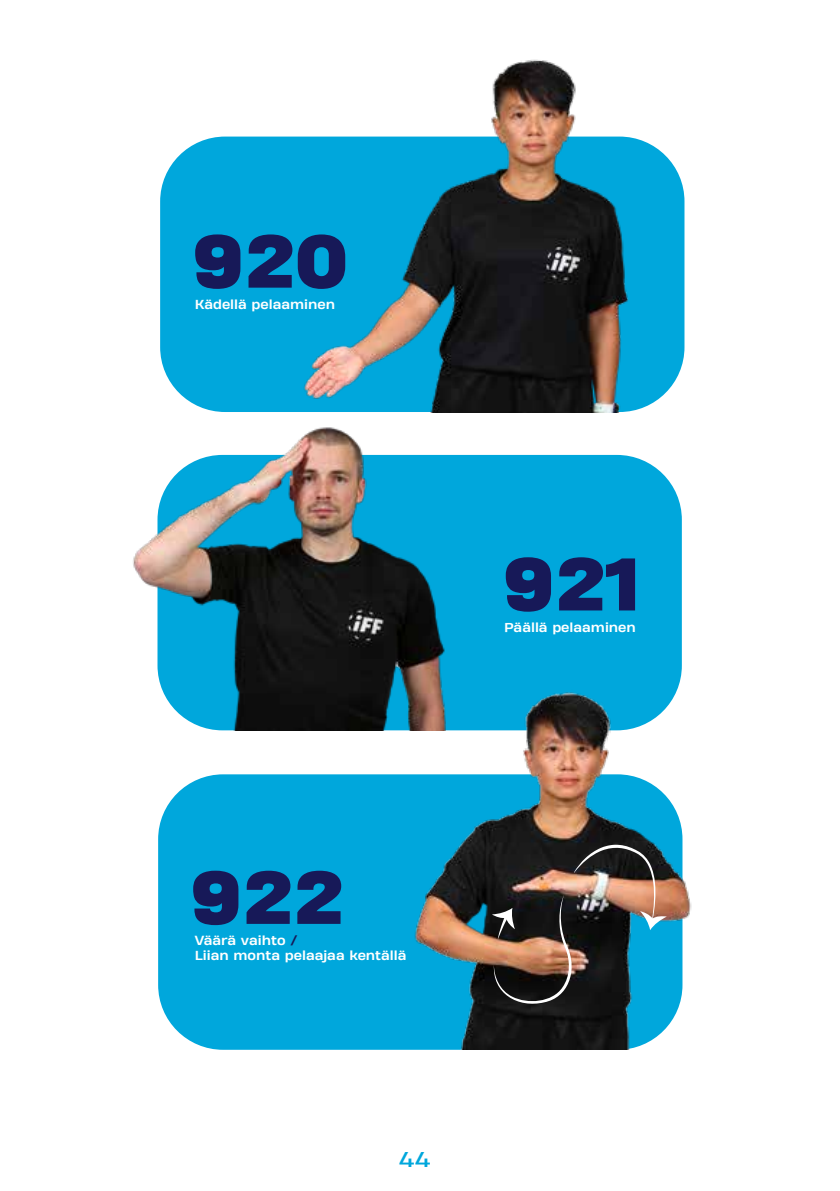
<style>
.page{position:relative;width:840px;height:1191px;background:#fff}
.page>*{position:absolute;margin:0;border:0;box-sizing:border-box;transform-origin:0 0}
.t1{font:800 70px "Heading Pro Treble";color:#171958}
.t2{font:20px "Heading Pro Wide";color:#00a7dc}
.t3{font:700 12.4px/14.2px "Heading Pro Treble";color:#fff}
.s1{color:#171958}
</style>
<div class="page">
<div style="left:160px;top:137px;width:524px;height:275px;background:#00a7dc;border-radius:65px"></div>
<svg style="left:195px;top:234px;width:45px;height:55px"></svg>
<svg style="left:248px;top:234px;width:41px;height:54px"></svg>
<div style="left:158px;top:774px;width:524px;height:275px;background:#00a7dc;border-radius:65px"></div>
<div style="left:157px;top:455px;width:524px;height:275px;background:#00a7dc;border-radius:65px"></div>
<svg style="left:505px;top:557px;width:45px;height:54px"></svg>
<svg style="left:559px;top:557px;width:75px;height:53px"></svg>
<img style="left:289px;top:59px;width:351px;height:353px">
<img style="left:133px;top:427px;width:332px;height:303px">
<img style="left:392px;top:681px;width:300px;height:368px">
<img style="left:491px;top:844px;width:175px;height:164px">
<p class="t3" style="left:194px;top:298px;width:142px">Kädellä pelaaminen</p>
<p class="t3" style="left:504px;top:620px;width:133px">Päällä pelaaminen</p>
<h1 class="t1" style="left:190px;top:850px;width:155px">922</h1>
<p class="t3" style="left:194px;top:934px;width:213px">Väärä vaihto <span class="s1">/<br></span>Liian monta pelaajaa kentällä</p>
<h2 class="t2" style="left:398px;top:1147px;width:33px">44</h2>
</div>
